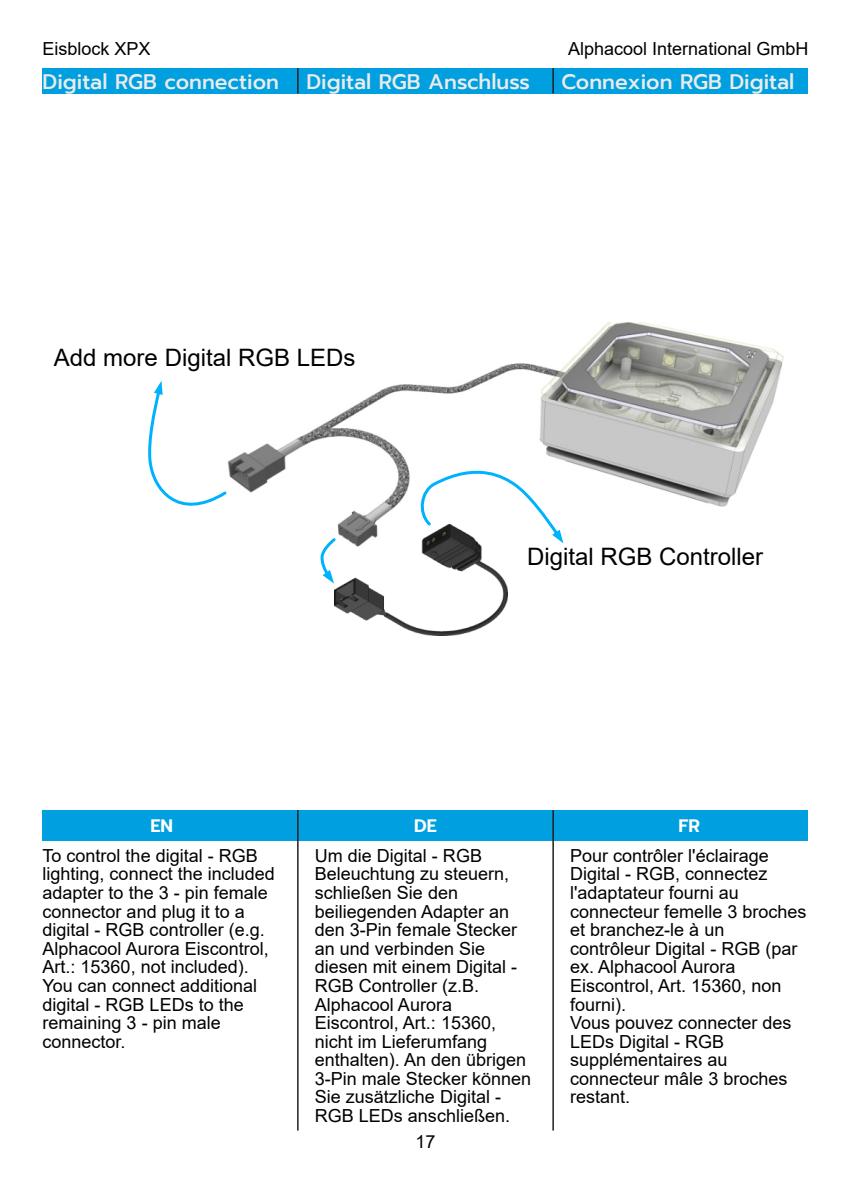
<style>
.page{position:relative;width:851px;height:1191px;background:#fff}
.page>*{position:absolute;margin:0;border:0;box-sizing:border-box;transform-origin:0 0}
.t1{font:24px "Arial";color:#000}
.t2{font:500 21px "Prompt";color:#ebebeb}
.t3{font:18px/18.6px "Arial";color:#000}
.t4{font:600 18px "Prompt";color:#fff}
</style>
<div class="page">
<div style="left:43px;top:810px;width:765px;height:30px;background:#009fdf"></div>
<hr style="left:297px;top:810px;width:1px;height:320px;background:#231f20">
<hr style="left:552px;top:810px;width:2px;height:320px;background:#231f20">
<img style="left:229px;top:323px;width:555px;height:221px">
<svg style="left:148px;top:381px;width:81px;height:125px"></svg>
<img style="left:334px;top:524px;width:173px;height:112px">
<svg style="left:319px;top:535px;width:19px;height:48px"></svg>
<svg style="left:417px;top:457px;width:146px;height:86px"></svg>
<div style="left:43px;top:68px;width:765px;height:26px;background:#009fdf"></div>
<svg style="left:297px;top:68px;width:1px;height:26px"></svg>
<hr style="left:552px;top:68px;width:2px;height:26px;background:#231f20">
<p class="t3" style="left:43px;top:41px;width:110px">Eisblock XPX</p>
<p class="t3" style="left:568px;top:41px;width:242px">Alphacool International GmbH</p>
<p class="t2" style="left:43px;top:73px;width:238px">Digital RGB connection</p>
<p class="t2" style="left:306px;top:73px;width:225px">Digital RGB Anschluss</p>
<p class="t2" style="left:561px;top:73px;width:234px">Connexion RGB Digital</p>
<h1 class="t1" style="left:54px;top:348px;width:303px">Add more Digital RGB LEDs</h1>
<h1 class="t1" style="left:527px;top:548px;width:238px">Digital RGB Controller</h1>
<p class="t4" style="left:150px;top:818px;width:24px">EN</p>
<p class="t4" style="left:414px;top:818px;width:24px">DE</p>
<p class="t4" style="left:678px;top:818px;width:23px">FR</p>
<p class="t3" style="left:43px;top:847px;width:234px">To control the digital - RGB lighting, connect the included adapter to the 3 - pin female connector and plug it to a digital - RGB controller (e.g.<br>Alphacool Aurora Eiscontrol,<br>Art.: 15360, not included).<br>You can connect additional digital - RGB LEDs to the remaining 3 - pin male connector.</p>
<p class="t3" style="left:315px;top:847px;width:218px">Um die Digital - RGB<br>Beleuchtung zu steuern, schließen Sie den beiliegenden Adapter an den 3-Pin female Stecker an und verbinden Sie diesen mit einem Digital -<br>RGB Controller (z.B.<br>Alphacool Aurora<br>Eiscontrol, Art.: 15360, nicht im Lieferumfang enthalten). An den übrigen<br>3-Pin male Stecker können<br>Sie zusätzliche Digital -<br>RGB LEDs anschließen.</p>
<p class="t3" style="left:570px;top:847px;width:238px">Pour contrôler l'éclairage<br>Digital - RGB, connectez l'adaptateur fourni au connecteur femelle 3 broches et branchez-le à un contrôleur Digital - RGB (par ex. Alphacool Aurora<br>Eiscontrol, Art. 15360, non fourni).<br>Vous pouvez connecter des<br>LEDs Digital - RGB supplémentaires au connecteur mâle 3 broches restant.</p>
<p class="t3" style="left:415px;top:1134px;width:22px">17</p>
</div>
